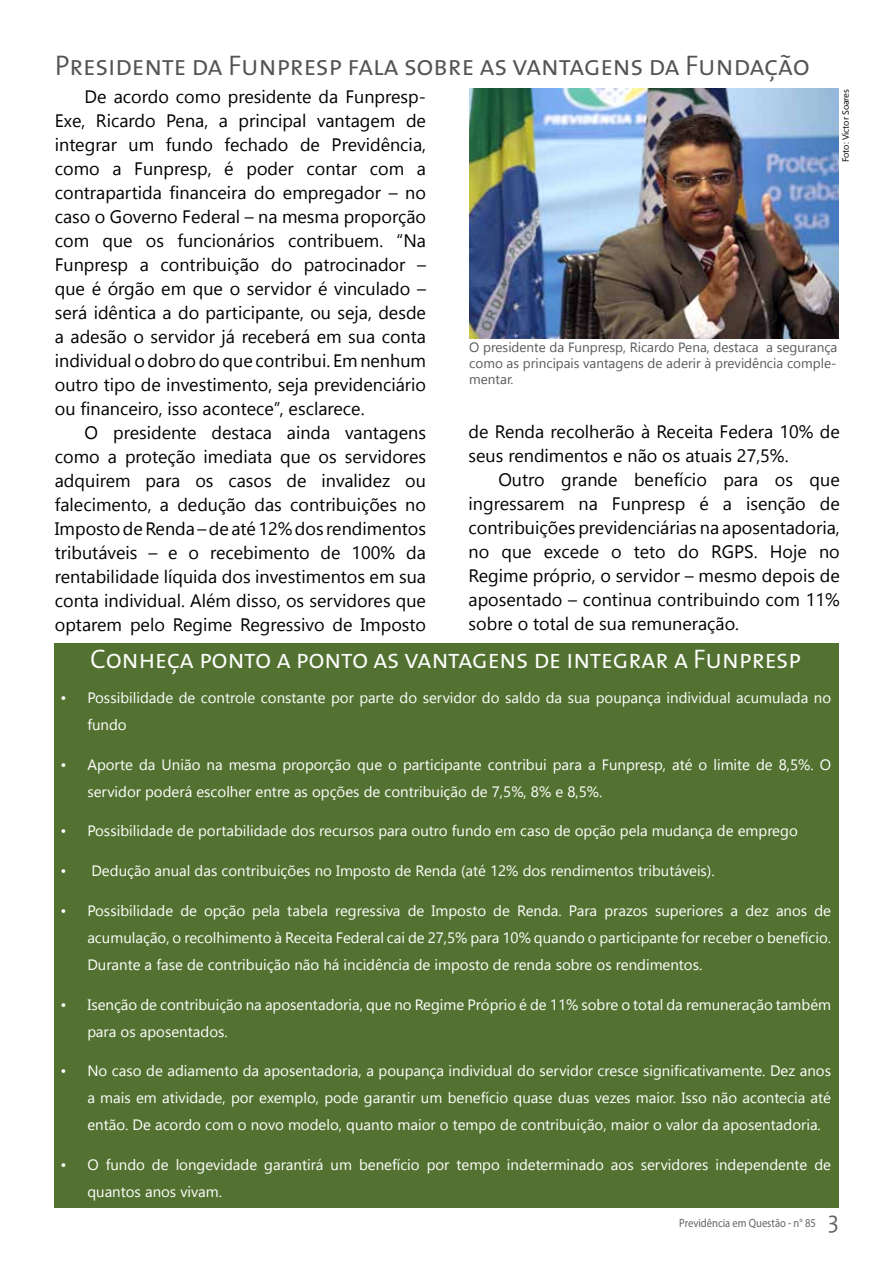
<style>
.page{position:relative;width:893px;height:1263px;background:#fff}
.page>*{position:absolute;margin:0;border:0;box-sizing:border-box;transform-origin:0 0}
.t1{font:28.5px "The Mix 4 Semi Light Caps";letter-spacing:-.02em;color:#545456}
.t2{font:27px "The Mix 4 Semi Light Caps";letter-spacing:-.02em;color:#fff}
.t3{font:18px/24px "Khmer UI";color:#000;text-align:justify}
.t4{font:15px/27px "Khmer UI";color:#fff}
.t5{font:13.5px/16.2px "Khmer UI";color:#58595b;text-align:justify}
.t6{font:12px "Myriad Pro";color:#636466;scale:.88 1}
.t7{font:9px "Khmer UI";letter-spacing:-.01em;color:#000}
.s1{font-family:"The Mix 4";font-weight:300;font-size:24px}
</style>
<div class="page">
<img style="left:469px;top:89px;width:370px;height:249px">
<div style="left:54px;top:643px;width:785px;height:565px;background:#537231"></div>
<h1 class="t1" style="left:55px;top:42px;width:756px">Presidente da Funpresp fala sobre as vantagens da Fundação</h1>
<p class="t3" style="left:55px;top:84px;width:373px;text-indent:30px">De acordo como presidente da Funpresp-Exe, Ricardo Pena, a principal vantagem de integrar um fundo fechado de Previdência, como a Funpresp, é poder contar com a contrapartida financeira do empregador – no caso o Governo Federal – na mesma proporção com que os funcionários contribuem. “Na Funpresp a contribuição do patrocinador – que é órgão em que o servidor é vinculado – será idêntica a do participante, ou seja, desde a adesão o servidor já receberá em sua conta individual o dobro do que contribui. Em nenhum outro tipo de investimento, seja previdenciário ou financeiro, isso acontece”, esclarece.</p>
<p class="t3" style="left:55px;top:420px;width:373px;text-indent:30px">O presidente destaca ainda vantagens como a proteção imediata que os servidores adquirem para os casos de invalidez ou falecimento, a dedução das contribuições no Imposto de Renda – de até 12% dos rendimentos tributáveis – e o recebimento de 100% da rentabilidade líquida dos investimentos em sua conta individual. Além disso, os servidores que optarem pelo Regime Regressivo de Imposto</p>
<p class="t3" style="left:469px;top:420px;width:373px">de Renda recolherão à Receita Federa 10% de seus rendimentos e não os atuais 27,5%.</p>
<p class="t7" style="left:841px;top:162px;width:74px;rotate:-90deg">Foto: Victor Soares</p>
<p class="t5" style="left:469px;top:339px;width:370px">O presidente da Funpresp, Ricardo Pena, destaca a segurança como as principais vantagens de aderir à previdência comple&shy;mentar.</p>
<p class="t3" style="left:469px;top:468px;width:373px;text-indent:30px">Outro grande benefício para os que ingressarem na Funpresp é a isenção de contribuições previdenciárias na aposentadoria, no que excede o teto do RGPS. Hoje no Regime próprio, o servidor – mesmo depois de aposentado – continua contribuindo com 11% sobre o total de sua remuneração.</p>
<h2 class="t2" style="left:90px;top:636px;width:712px">Conheça ponto a ponto as vantagens de integrar a Funpresp</h2>
<p class="t4" style="left:87px;top:684px;width:745px;text-indent:-27px">• Possibilidade de controle constante por parte do servidor do saldo da sua poupança individual acumulada no fundo</p>
<p class="t4" style="left:87px;top:751px;width:745px;text-indent:-27px">• Aporte da União na mesma proporção que o participante contribui para a Funpresp, até o limite de 8,5%. O servidor poderá escolher entre as opções de contribuição de 7,5%, 8% e 8,5%.</p>
<p class="t4" style="left:60px;top:818px;width:739px">• Possibilidade de portabilidade dos recursos para outro fundo em caso de opção pela mudança de emprego</p>
<p class="t4" style="left:60px;top:857px;width:656px">• Dedução anual das contribuições no Imposto de Renda (até 12% dos rendimentos tributáveis).</p>
<p class="t4" style="left:87px;top:897px;width:745px;text-align:justify;text-indent:-27px">• Possibilidade de opção pela tabela regressiva de Imposto de Renda. Para prazos superiores a dez anos de acumulação, o recolhimento à Receita Federal cai de 27,5% para 10% quando o participante for receber o benefício.<br>Durante a fase de contribuição não há incidência de imposto de renda sobre os rendimentos.</p>
<p class="t4" style="left:87px;top:991px;width:745px;text-indent:-27px">• Isenção de contribuição na aposentadoria, que no Regime Próprio é de 11% sobre o total da remuneração também para os aposentados.</p>
<p class="t4" style="left:87px;top:1058px;width:745px;text-align:justify;text-indent:-27px">• No caso de adiamento da aposentadoria, a poupança individual do servidor cresce significativamente. Dez anos a mais em atividade, por exemplo, pode garantir um benefício quase duas vezes maior. Isso não acontecia até então. De acordo com o novo modelo, quanto maior o tempo de contribuição, maior o valor da aposentadoria.</p>
<p class="t4" style="left:87px;top:1151px;width:745px;text-indent:-27px">• O fundo de longevidade garantirá um benefício por tempo indeterminado aos servidores independente de quantos anos vivam.</p>
<p class="t6" style="left:679px;top:1215px;width:183px">Previdência em Questão - n° 85 <span class="s1">3</span></p>
</div>
